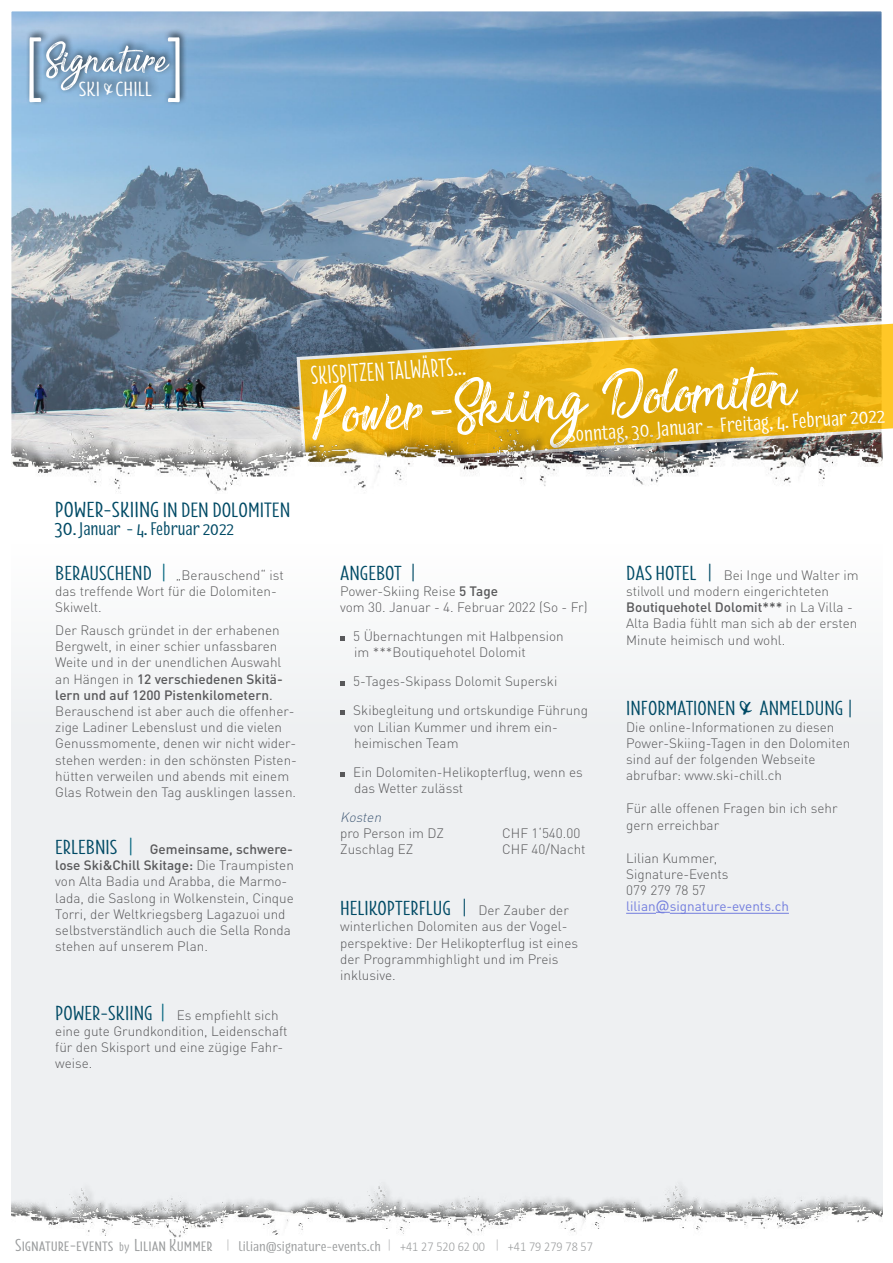
<style>
.page{position:relative;width:893px;height:1263px;background:#fff}
.page>*{position:absolute;margin:0;border:0;box-sizing:border-box;transform-origin:0 0}
.t1{font:81.9px "Sensations and Qualities";color:#fff}
.t2{font:76.05px "Florence";color:#fff}
.t3{font:53.25px "Sensations and Qualities";color:#fff}
.t4{font:26.7px "Florence";color:#fff}
.t5{font:21.45px "Florence";color:#004a65;scale:1.3 1}
.t6{font:21.15px "Florence";color:#fff;scale:1.3 1}
.t7{font:21px "Florence";color:#004a65;scale:1.3 1}
.t8{font:21px "Florence";color:#fff;scale:1.3 1}
.t9{font:18.9px "Florence";color:#004a65;scale:1.3 1}
.t10{font:18px/21.6px "Calibri";color:#fff;scale:1.04 1}
.t11{font:17.85px "Florence";color:#9c9e9f;scale:1.3 1}
.t12{font:300 13.5px/16.2px "DINOT";color:#58585a}
.t13{font:italic 300 13.5px "DINOT";color:#475f7a}
.s1{font-family:"Mistral";font-size:17.25px}
.s2{font-size:22.5px}
.s3{font-size:21.45px}
.s4{font-family:"Florence";font-weight:400;font-size:21px;color:#004a65}
.s5{font-family:"Florence";font-weight:400;font-size:21px;color:#00647e}
.s6{font-weight:500}
.s7{font-weight:400}
.s8{font-family:"DINOT";font-weight:300;font-size:13.5px;color:#58585a}
.s9{font-family:"Mistral"}
.s10{font-weight:400;color:#727dde}
.s11{font-family:"Candara";font-weight:400;color:#727dde}
.s12{font-size:12.3px}
.s13{font-family:"Aparajita";font-size:15.3px}
.s14{font-size:13.5px}
.s15{font-family:"Calibri";font-weight:300;font-size:13.5px}
</style>
<div class="page">
<img style="left:12px;top:12px;width:869px;height:418px">
<svg style="left:295px;top:319px;width:598px;height:111px;background:#cda62d"></svg>
<img style="left:11px;top:430px;width:872px;height:63px">
<div style="left:42px;top:32px;width:135px;height:62px;background:#000;opacity:.75"></div>
<div style="left:25px;top:28px;width:25px;height:78px;background:#000;opacity:.75"></div>
<div style="left:74px;top:69px;width:88px;height:33px;background:#000;opacity:.75"></div>
<div style="left:163px;top:28px;width:25px;height:78px;background:#000;opacity:.75"></div>
<div style="left:11px;top:531px;width:872px;height:686px;background:#e9ecee"></div>
<svg style="left:340px;top:636px;width:5px;height:5px"></svg>
<svg style="left:340px;top:681px;width:5px;height:5px"></svg>
<svg style="left:340px;top:710px;width:5px;height:5px"></svg>
<svg style="left:340px;top:772px;width:5px;height:5px"></svg>
<hr style="left:626px;top:913px;width:30px;height:1px;background:#727dde">
<svg style="left:656px;top:912px;width:14px;height:1px"></svg>
<hr style="left:670px;top:913px;width:119px;height:1px;background:#727dde">
<img style="left:12px;top:1186px;width:871px;height:51px">
<svg style="left:168px;top:37px;width:12px;height:65px"></svg>
<h2 class="t2" style="left:26px;top:6px;width:18px">[</h2>
<h3 class="t3" style="left:46px;top:33px;width:125px">Signature</h3>
<h3 class="t6" style="left:79px;top:72px;width:58px">SKI <span class="s1">&amp;</span> CHILL</h3>
<h3 class="t4" style="left:310px;top:355px;width:156px;rotate:-4deg">SKISPITZEN TALWÄRTS...</h3>
<h1 class="t1" style="left:309px;top:377px;width:489px;rotate:-4deg">Power-Skiing Dolomiten</h1>
<h3 class="t10" style="left:273px;top:368px;width:317px">EXKLUSIVES ANGEBOT POLIZEI<br>WIR VERLÄNGERN DAS ENGADIN-ERLEBNIS</h3>
<h3 class="t8" style="left:567px;top:419px;width:246px;rotate:-4deg">Sonntag, 30. Januar - Freitag, 4. Februar 2022</h3>
<h3 class="t5" style="left:55px;top:492px;width:183px"><span class="s2">POWER-SKIING</span> IN DEN DOLOMITEN</h3>
<h3 class="t9" style="left:55px;top:514px;width:140px"><span class="s3">30</span>. Januar - 4. Februar 2022</h3>
<p class="t12" style="left:55px;top:566px;width:230px"><span class="s4">BERAUSCHEND</span> <span class="s5">|</span> „Berauschend“ ist das treffende Wort für die Dolomiten-<br>Skiwelt.</p>
<p class="t12" style="left:55px;top:621px;width:243px">Der Rausch gründet in der erhabenen Bergwelt, in einer schier unfassbaren Weite und in der unendlichen Auswahl an Hängen in <span class="s6">12 verschiedenen Skitä&shy;lern und auf 1200 Pistenkilometern</span><span class="s7">.<br></span>Berauschend ist aber auch die offenher&shy;zige Ladiner Lebenslust und die vielen Genussmomente, denen wir nicht wider&shy;stehen werden: in den schönsten Pisten&shy;hütten verweilen und abends mit einem Glas Rotwein den Tag ausklingen lassen.</p>
<p class="t12" style="left:55px;top:840px;width:240px"><span class="s4">ERLEBNIS</span> <span class="s5">|</span> <span class="s6">Gemeinsame, schwere&shy;lose Ski&amp;Chill Skitage:</span> Die Traumpisten von Alta Badia und Arabba, die Marmo&shy;lada, die Saslong in Wolkenstein, Cinque Torri, der Weltkriegsberg Lagazuoi und selbstverständlich auch die Sella Ronda stehen auf unserem Plan.</p>
<p class="t12" style="left:55px;top:1006px;width:234px"><span class="s4">POWER-SKIING</span> <span class="s5">|</span> Es empfiehlt sich eine gute Grundkondition, Leidenschaft für den Skisport und eine zügige Fahr&shy;weise.</p>
<h3 class="t7" style="left:340px;top:556px;width:59px">ANGEBOT |</h3>
<p class="t12" style="left:340px;top:582px;width:249px">Power-Skiing Reise <span class="s6">5 Tage<br></span>vom 30. Januar - 4. Februar 2022 (So - Fr)</p>
<p class="t12" style="left:353px;top:627px;width:212px">5 Übernachtungen mit Halbpension im ***Boutiquehotel Dolomit</p>
<p class="t12" style="left:353px;top:666px;width:236px;line-height:29px">5-Tages-Skipass Dolomit Superski<br>Skibegleitung und ortskundige Führung</p>
<p class="t12" style="left:354px;top:718px;width:205px">von Lilian Kummer und ihrem ein&shy;heimischen Team</p>
<p class="t12" style="left:353px;top:763px;width:231px">Ein Dolomiten-Helikopterflug, wenn es das Wetter zulässt</p>
<p class="t13" style="left:340px;top:807px;width:46px">Kosten</p>
<p class="t12" style="left:340px;top:824px;width:105px">pro Person im DZ</p>
<p class="t12" style="left:502px;top:824px;width:80px">CHF 1‘540.00</p>
<p class="t12" style="left:340px;top:840px;width:75px">Zuschlag EZ</p>
<p class="t12" style="left:502px;top:840px;width:85px">CHF 40/Nacht</p>
<h3 class="t7" style="left:340px;top:891px;width:177px">HELIKOPTERFLUG | <span class="s8">Der Zauber der</span></h3>
<p class="t12" style="left:340px;top:917px;width:239px">winterlichen Dolomiten aus der Vogel&shy;perspektive: Der Helikopterflug ist eines der Programmhighlight und im Preis inklusive.</p>
<p class="t12" style="left:626px;top:566px;width:234px"><span class="s4">DAS HOTEL |</span> Bei Inge und Walter im stilvoll und modern eingerichteten <span class="s6">Boutiquehotel Dolomit***</span> in La Villa - Alta Badia fühlt man sich ab der ersten Minute heimisch und wohl.</p>
<h3 class="t7" style="left:626px;top:691px;width:175px">INFORMATIONEN <span class="s9">&amp;</span> ANMELDUNG |</h3>
<p class="t12" style="left:626px;top:718px;width:226px">Die online-Informationen zu diesen Power-Skiing-Tagen in den Dolomiten sind auf der folgenden Webseite abrufbar: www.ski-chill.ch</p>
<p class="t12" style="left:626px;top:799px;width:213px">Für alle offenen Fragen bin ich sehr gern erreichbar</p>
<p class="t12" style="left:626px;top:849px;width:164px">Lilian Kummer,<br>Signature-Events<br>079 279 78 57 <span class="s10">lilian</span><span class="s11">@</span><span class="s10">signature-events.ch</span></p>
<h3 class="t11" style="left:15px;top:1230px;width:446px">Signature-events <span class="s12">by</span> Lilian Kummer <span class="s13">|</span> <span class="s14">lilian@signature-events.ch</span> <span class="s13">|</span> <span class="s15">+41 27 520 62 00</span> <span class="s13">|</span> <span class="s15">+41 79 279 78 57</span></h3>
</div>
